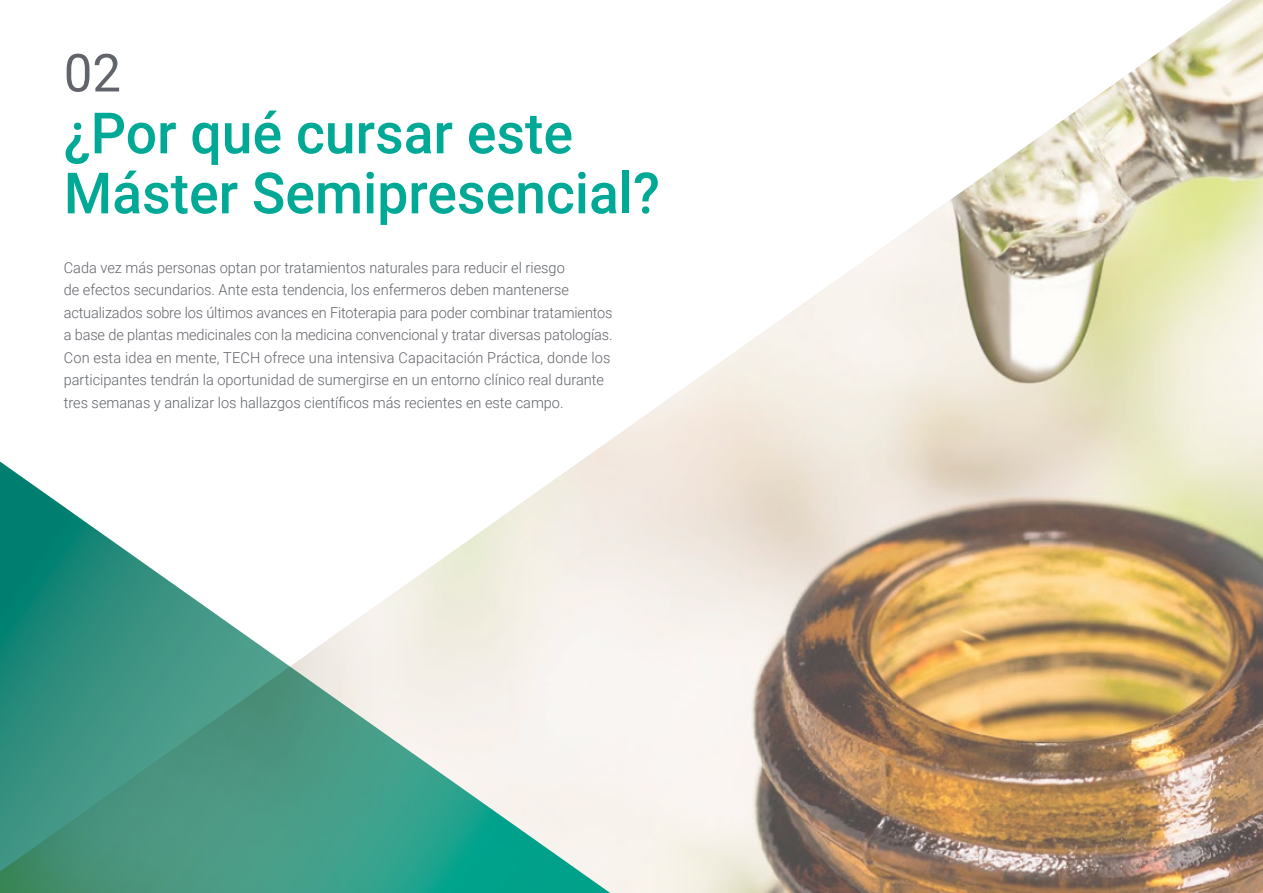
<style>
.page{position:relative;width:1263px;height:893px;background:#fff}
.page>*{position:absolute;margin:0;border:0;box-sizing:border-box;transform-origin:0 0}
.t1{font:500 57px/60px "Roboto";color:#00a996}
.t2{font:52.5px "Roboto";color:#61646a}
.t3{font:300 15px/22.5px "Roboto";color:#61646a}
</style>
<div class="page">
<img style="left:602px;top:0;width:661px;height:893px">
<svg style="left:0;top:446px;width:640px;height:447px"></svg>
<h2 class="t2" style="left:64px;top:36px;width:59px">02</h2>
<h1 class="t1" style="left:64px;top:101px;width:597px">¿Por qué cursar este<br>Máster Semipresencial?</h1>
<p class="t3" style="left:64px;top:255px;width:550px">Cada vez más personas optan por tratamientos naturales para reducir el riesgo<br>de efectos secundarios. Ante esta tendencia, los enfermeros deben mantenerse actualizados sobre los últimos avances en Fitoterapia para poder combinar tratamientos a base de plantas medicinales con la medicina convencional y tratar diversas patologías.<br>Con esta idea en mente, TECH ofrece una intensiva Capacitación Práctica, donde los participantes tendrán la oportunidad de sumergirse en un entorno clínico real durante tres semanas y analizar los hallazgos científicos más recientes en este campo.</p>
</div>
